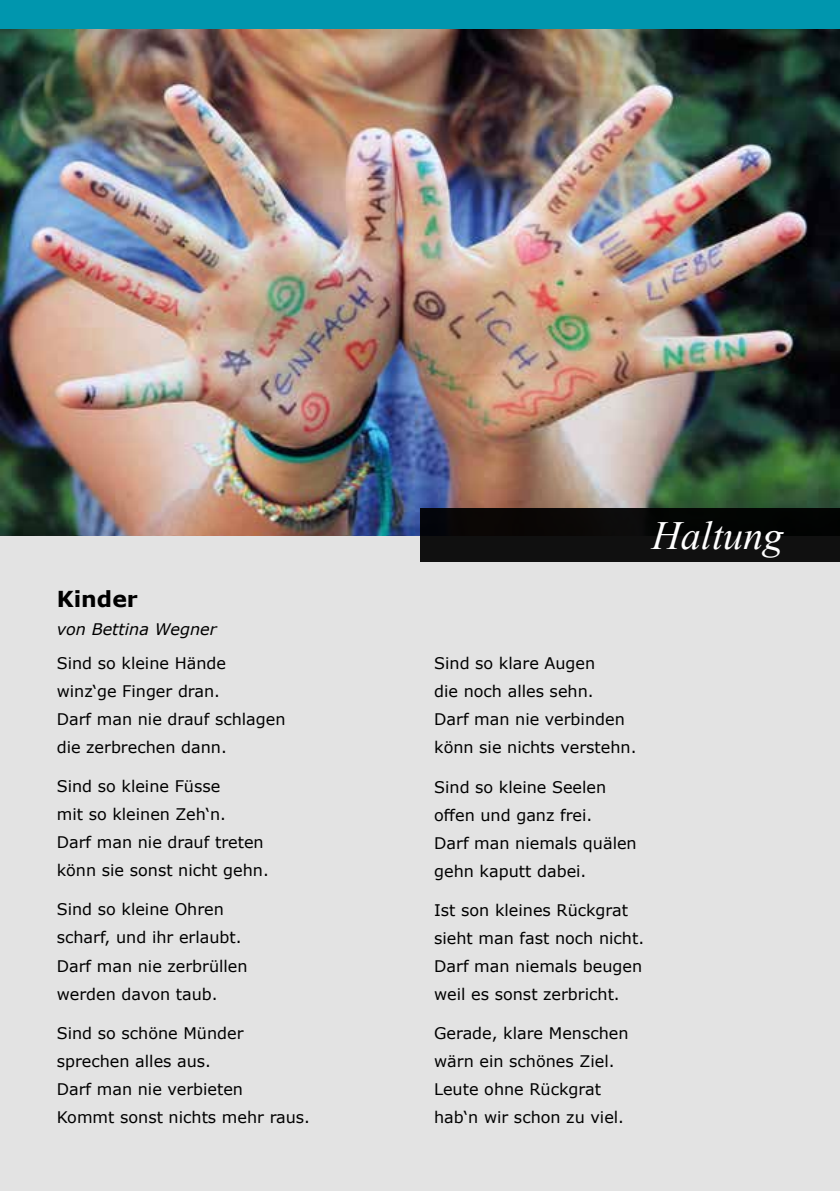
<style>
.page{position:relative;width:840px;height:1191px;background:#fff}
.page>*{position:absolute;margin:0;border:0;box-sizing:border-box;transform-origin:0 0}
.t1{font:italic 40px "Times New Roman";color:#fff}
.t2{font:700 22px "Verdana";color:#000}
.t3{font:16px/28px "Verdana";color:#000}
.t4{font:italic 16px "Verdana";color:#000}
</style>
<div class="page">
<div style="left:0;top:0;width:839px;height:1191px;background:#e3e3e3"></div>
<img style="left:0;top:28px;width:839px;height:507px">
<div style="left:420px;top:508px;width:419px;height:54px;background:#0d0c0c"></div>
<div style="left:0;top:0;width:839px;height:28px;background:#0096ae"></div>
<h2 class="t2" style="left:57px;top:583px;width:83px">Kinder</h2>
<p class="t4" style="left:57px;top:618px;width:161px">von Bettina Wegner</p>
<p class="t3" style="left:57px;top:648px;width:230px">Sind so kleine Hände winz‘ge Finger dran.<br>Darf man nie drauf schlagen die zerbrechen dann.</p>
<p class="t3" style="left:57px;top:772px;width:213px">Sind so kleine Füsse<br>mit so kleinen Zeh‘n.<br>Darf man nie drauf treten könn sie sonst nicht gehn.</p>
<p class="t3" style="left:57px;top:895px;width:192px">Sind so kleine Ohren scharf, und ihr erlaubt.<br>Darf man nie zerbrüllen werden davon taub.</p>
<p class="t3" style="left:57px;top:1019px;width:255px">Sind so schöne Münder sprechen alles aus.<br>Darf man nie verbieten<br>Kommt sonst nichts mehr raus.</p>
<h1 class="t1" style="left:651px;top:508px;width:133px">Haltung</h1>
<p class="t3" style="left:434px;top:649px;width:204px">Sind so klare Augen<br>die noch alles sehn.<br>Darf man nie verbinden könn sie nichts verstehn.</p>
<p class="t3" style="left:434px;top:772px;width:204px">Sind so kleine Seelen offen und ganz frei.<br>Darf man niemals quälen gehn kaputt dabei.</p>
<p class="t3" style="left:434px;top:896px;width:211px">Ist son kleines Rückgrat sieht man fast noch nicht.<br>Darf man niemals beugen weil es sonst zerbricht.</p>
<p class="t3" style="left:434px;top:1019px;width:196px">Gerade, klare Menschen wärn ein schönes Ziel.<br>Leute ohne Rückgrat hab‘n wir schon zu viel.</p>
</div>
